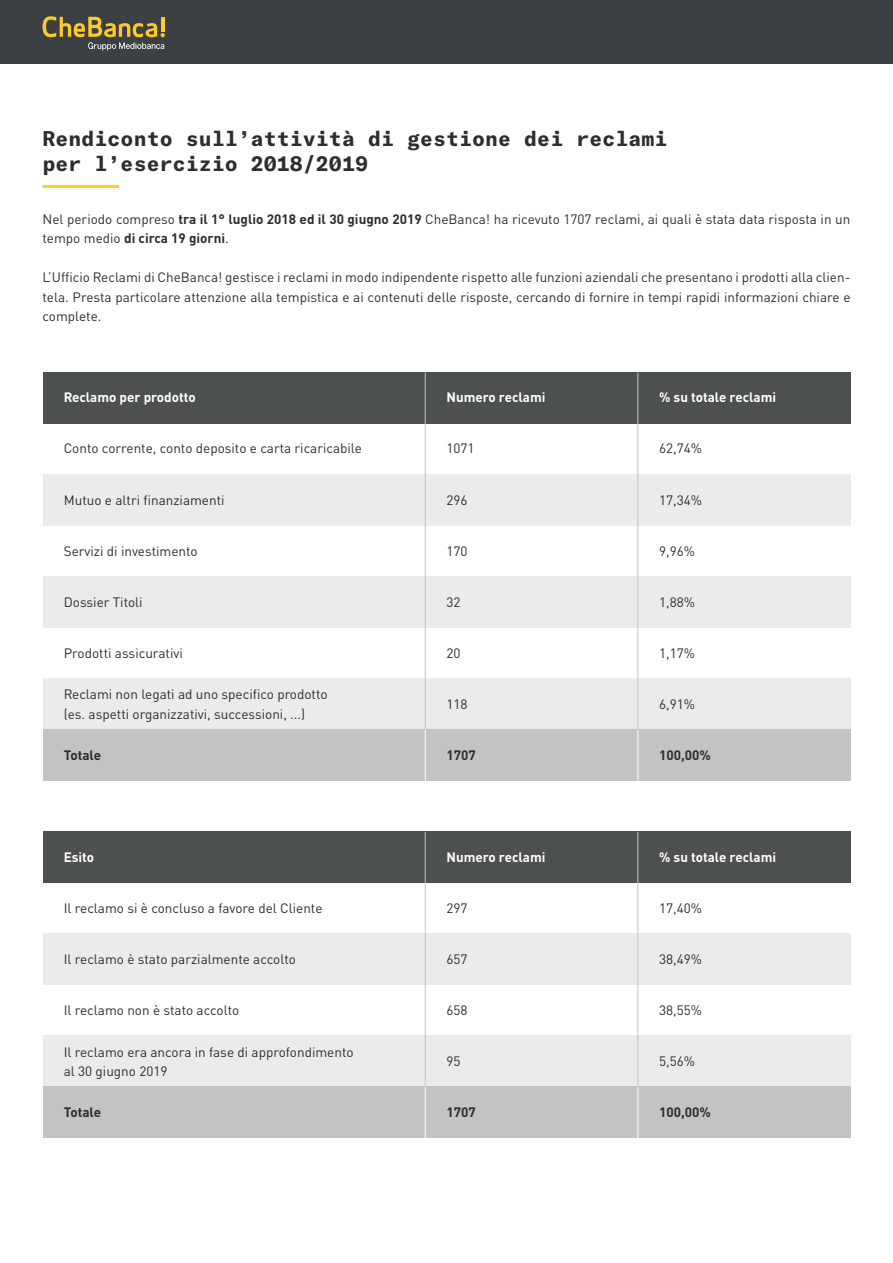
<style>
.page{position:relative;width:893px;height:1263px;background:#fff}
.page>*{position:absolute;margin:0;border:0;box-sizing:border-box;transform-origin:0 0}
.t1{font:700 21px/25.2px "GT America Mono";color:#2a2e31}
.t2{font:13.5px/19.5px "DINOT";color:#2a2e31}
.t3{font:700 13.5px "DINOT";color:#fff}
.t4{font:700 13.5px "DINOT";color:#2a2e31}
.s1{font-weight:700}
</style>
<div class="page">
<div style="left:0;top:0;width:893px;height:64px;background:#3d4043"></div>
<svg style="left:43px;top:16px;width:122px;height:34px"></svg>
<hr style="left:161px;top:17px;width:3px;height:15px;background:#feca26">
<hr style="left:43px;top:185px;width:76px;height:3px;background:#ffd024">
<div style="left:43px;top:1036px;width:807px;height:51px;background:#eaebea"></div>
<div style="left:43px;top:934px;width:807px;height:51px;background:#eaebea"></div>
<div style="left:43px;top:832px;width:807px;height:51px;background:#4d5051"></div>
<div style="left:43px;top:1087px;width:807px;height:51px;background:#c2c4c3"></div>
<hr style="left:425px;top:832px;width:1px;height:255px;background:#c2c4c3">
<hr style="left:637px;top:832px;width:1px;height:255px;background:#c2c4c3">
<hr style="left:425px;top:1087px;width:1px;height:51px;background:#fff">
<hr style="left:638px;top:1087px;width:1px;height:51px;background:#fff">
<div style="left:43px;top:679px;width:807px;height:51px;background:#eaebea"></div>
<div style="left:43px;top:577px;width:807px;height:51px;background:#eaebea"></div>
<div style="left:43px;top:475px;width:807px;height:51px;background:#eaebea"></div>
<div style="left:43px;top:372px;width:807px;height:51px;background:#4d5051"></div>
<hr style="left:425px;top:372px;width:1px;height:358px;background:#c2c4c3">
<hr style="left:637px;top:372px;width:1px;height:358px;background:#c2c4c3">
<div style="left:43px;top:730px;width:807px;height:51px;background:#c2c4c3"></div>
<hr style="left:425px;top:730px;width:1px;height:51px;background:#fff">
<hr style="left:638px;top:730px;width:1px;height:51px;background:#fff">
<h1 class="t1" style="left:43px;top:126px;width:626px">Rendiconto sull’attività di gestione dei reclami per l’esercizio 2018/2019</h1>
<p class="t2" style="left:43px;top:209px;width:809px">Nel periodo compreso <span class="s1">tra il 1° luglio 2018 ed il 30 giugno 2019</span> CheBanca! ha ricevuto 1707 reclami, ai quali è stata data risposta in un tempo medio <span class="s1">di circa 19 giorni</span>.</p>
<p class="t2" style="left:43px;top:267px;width:809px;text-align:justify">L’Ufficio Reclami di CheBanca! gestisce i reclami in modo indipendente rispetto alle funzioni aziendali che presentano i prodotti alla clien&shy;tela. Presta particolare attenzione alla tempistica e ai contenuti delle risposte, cercando di fornire in tempi rapidi informazioni chiare e complete.</p>
<p class="t3" style="left:64px;top:389px;width:133px">Reclamo per prodotto</p>
<p class="t3" style="left:446px;top:389px;width:100px">Numero reclami</p>
<p class="t3" style="left:659px;top:389px;width:119px">% su totale reclami</p>
<p class="t2" style="left:64px;top:439px;width:300px">Conto corrente, conto deposito e carta ricaricabile</p>
<p class="t2" style="left:446px;top:439px;width:30px">1071</p>
<p class="t2" style="left:659px;top:439px;width:44px">62,74%</p>
<p class="t2" style="left:64px;top:490px;width:162px">Mutuo e altri finanziamenti</p>
<p class="t2" style="left:446px;top:490px;width:23px">296</p>
<p class="t2" style="left:659px;top:490px;width:44px">17,34%</p>
<p class="t2" style="left:64px;top:541px;width:135px">Servizi di investimento</p>
<p class="t2" style="left:446px;top:541px;width:23px">170</p>
<p class="t2" style="left:659px;top:541px;width:37px">9,96%</p>
<p class="t2" style="left:64px;top:592px;width:80px">Dossier Titoli</p>
<p class="t2" style="left:446px;top:592px;width:16px">32</p>
<p class="t2" style="left:659px;top:592px;width:37px">1,88%</p>
<p class="t2" style="left:64px;top:643px;width:121px">Prodotti assicurativi</p>
<p class="t2" style="left:446px;top:643px;width:16px">20</p>
<p class="t2" style="left:659px;top:643px;width:37px">1,17%</p>
<p class="t2" style="left:64px;top:685px;width:265px">Reclami non legati ad uno specifico prodotto (es. aspetti organizzativi, successioni, ...)</p>
<p class="t2" style="left:446px;top:694px;width:23px">118</p>
<p class="t2" style="left:659px;top:694px;width:37px">6,91%</p>
<p class="t4" style="left:64px;top:746px;width:39px">Totale</p>
<p class="t4" style="left:446px;top:746px;width:31px">1707</p>
<p class="t4" style="left:659px;top:746px;width:53px">100,00%</p>
<p class="t3" style="left:64px;top:848px;width:32px">Esito</p>
<p class="t3" style="left:446px;top:848px;width:100px">Numero reclami</p>
<p class="t3" style="left:659px;top:848px;width:119px">% su totale reclami</p>
<p class="t2" style="left:64px;top:898px;width:260px">Il reclamo si è concluso a favore del Cliente</p>
<p class="t2" style="left:446px;top:898px;width:23px">297</p>
<p class="t2" style="left:659px;top:898px;width:44px">17,40%</p>
<p class="t2" style="left:64px;top:949px;width:234px">Il reclamo è stato parzialmente accolto</p>
<p class="t2" style="left:446px;top:949px;width:23px">657</p>
<p class="t2" style="left:659px;top:949px;width:44px">38,49%</p>
<p class="t2" style="left:64px;top:1000px;width:177px">Il reclamo non è stato accolto</p>
<p class="t2" style="left:446px;top:1000px;width:23px">658</p>
<p class="t2" style="left:659px;top:1000px;width:44px">38,55%</p>
<p class="t2" style="left:64px;top:1042px;width:291px">Il reclamo era ancora in fase di approfondimento al 30 giugno 2019</p>
<p class="t2" style="left:446px;top:1051px;width:16px">95</p>
<p class="t2" style="left:659px;top:1051px;width:37px">5,56%</p>
<p class="t4" style="left:64px;top:1103px;width:39px">Totale</p>
<p class="t4" style="left:446px;top:1103px;width:31px">1707</p>
<p class="t4" style="left:659px;top:1103px;width:53px">100,00%</p>
</div>
